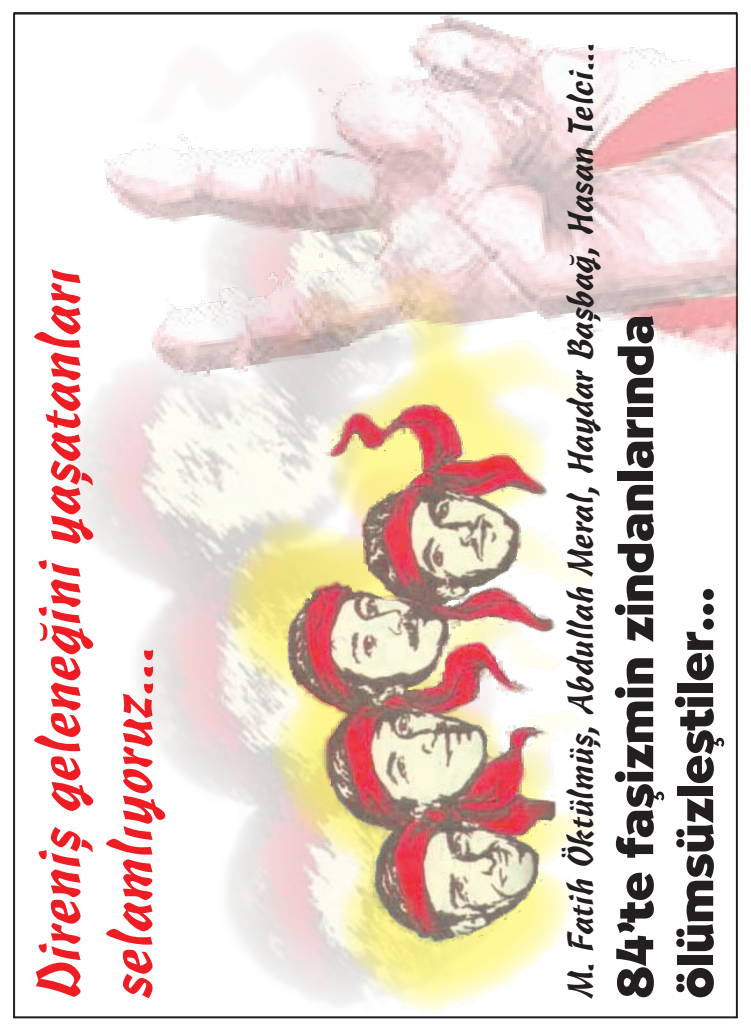
<style>
.page{position:relative;width:751px;height:1032px;background:#fff}
.page>*{position:absolute;margin:0;border:0;box-sizing:border-box;transform-origin:0 0}
.t1{font:60px/72px "Cascade";color:#ee1d23}
.t2{font:700 50px/60px "Bernhard";color:#231f20}
.t3{font:35px "Cascade";color:#231f20}
</style>
<div class="page">
<img style="left:13px;top:211px;width:653px;height:808px">
<img style="left:53px;top:666px;width:521px;height:305px">
<img style="left:14px;top:14px;width:724px;height:652px">
<h1 class="t1" style="left:22px;top:997px;width:731px;rotate:-90deg">Direniş geleneğini yaşatanları selamlıyoruz...</h1>
<p class="t3" style="left:560px;top:998px;width:958px;rotate:-90deg">M. Fatih Öktülmüş, Abdullah Meral, Haydar Başbağ, Hasan Telci...</p>
<h2 class="t2" style="left:607px;top:998px;width:685px;rotate:-90deg">84’te faşizmin zindanlarında ölümsüzleştiler...</h2>
</div>
